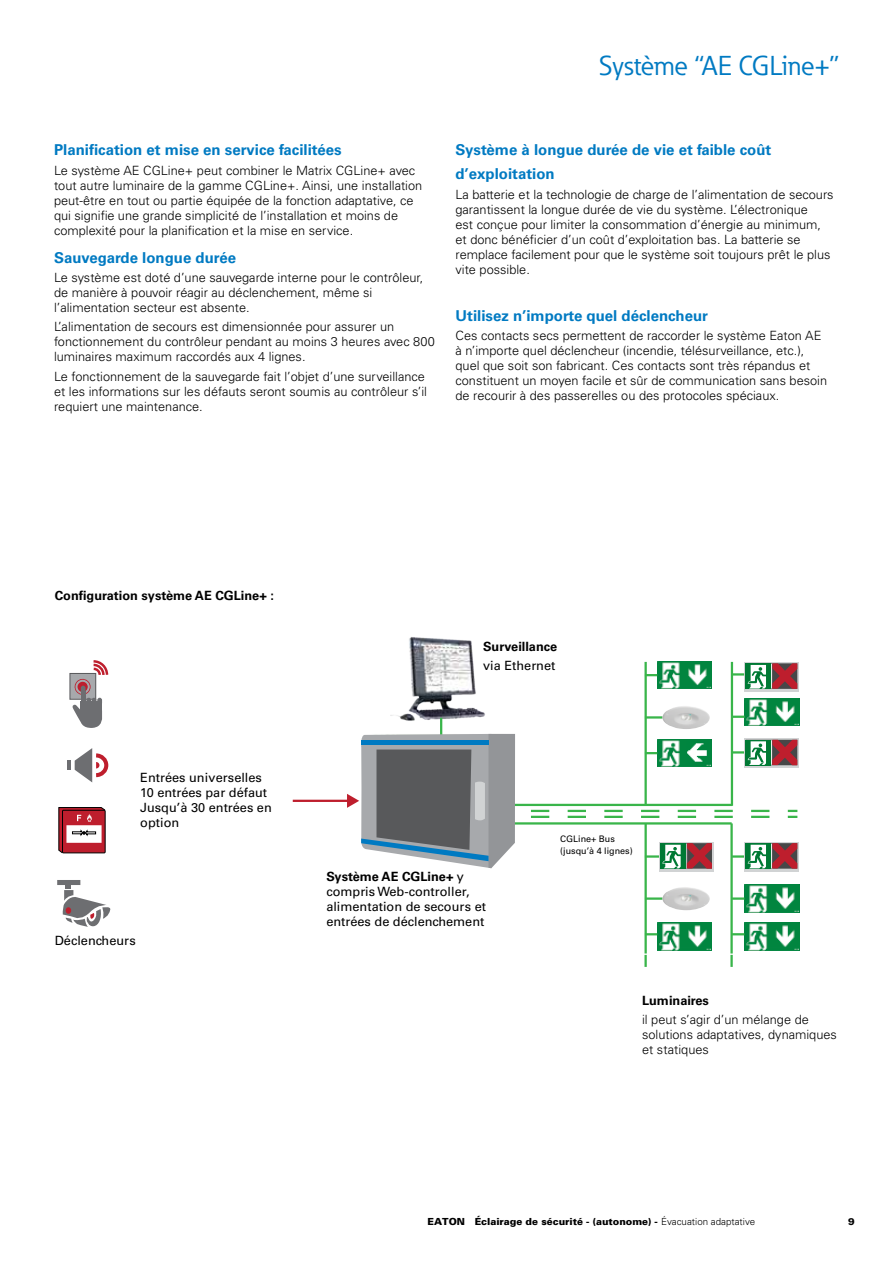
<style>
.page{position:relative;width:893px;height:1263px;background:#fff}
.page>*{position:absolute;margin:0;border:0;box-sizing:border-box;transform-origin:0 0}
.t1{font:27px "Eaton";color:#007ac2}
.t2{font:700 15px/24px "Univers LT Std";color:#007ac2}
.t3{font:300 12.75px/15px "Univers LT Std";color:#000}
.t4{font:12.75px/15px "Univers LT Std";color:#000}
.t5{font:700 12.75px "Univers LT Std";color:#000}
.t6{font:900 9.75px "Univers";color:#000}
.t7{font:9px/12px "Univers LT Std";color:#000}
.s1{font-weight:700}
.s2{font-weight:300}
</style>
<div class="page">
<img style="left:657px;top:923px;width:54px;height:27px">
<img style="left:745px;top:923px;width:54px;height:27px">
<img style="left:745px;top:885px;width:54px;height:27px">
<img style="left:657px;top:661px;width:54px;height:28px">
<img style="left:745px;top:698px;width:54px;height:28px">
<hr style="left:645px;top:897px;width:17px;height:3px;background:#39b54a">
<svg style="left:733px;top:897px;width:11px;height:3px"></svg>
<svg style="left:647px;top:933px;width:10px;height:2px"></svg>
<svg style="left:647px;top:674px;width:10px;height:2px"></svg>
<svg style="left:733px;top:933px;width:11px;height:2px"></svg>
<hr style="left:731px;top:662px;width:2px;height:144px;background:#39b54a">
<hr style="left:644px;top:662px;width:3px;height:144px;background:#39b54a">
<hr style="left:644px;top:823px;width:3px;height:130px;background:#39b54a">
<hr style="left:730px;top:823px;width:3px;height:130px;background:#39b54a">
<svg style="left:644px;top:955px;width:3px;height:12px"></svg>
<svg style="left:730px;top:955px;width:3px;height:12px"></svg>
<hr style="left:293px;top:800px;width:56px;height:2px;background:#be1e2d">
<div style="left:70px;top:673px;width:26px;height:26px;background:#a7a9ac"></div>
<div style="left:70px;top:673px;width:26px;height:26px;border:1px solid #58595b"></div>
<svg style="left:73px;top:660px;width:36px;height:68px"></svg>
<hr style="left:67px;top:760px;width:4px;height:10px;background:#6d6e71">
<svg style="left:75px;top:748px;width:34px;height:34px"></svg>
<svg style="left:59px;top:807px;width:46px;height:46px"></svg>
<svg style="left:57px;top:880px;width:54px;height:47px"></svg>
<img style="left:390px;top:637px;width:95px;height:79px">
<img style="left:662px;top:887px;width:48px;height:23px">
<img style="left:663px;top:706px;width:46px;height:10px">
<div style="left:744px;top:662px;width:55px;height:30px;background:linear-gradient(to right,#d1d3d4,#d1d3d4)"></div>
<svg style="left:797px;top:738px;width:2px;height:30px"></svg>
<svg style="left:744px;top:842px;width:55px;height:29px"></svg>
<div style="left:659px;top:842px;width:54px;height:29px;background:#d1d3d4"></div>
<svg style="left:733px;top:663px;width:64px;height:26px"></svg>
<svg style="left:347px;top:716px;width:450px;height:153px"></svg>
<h1 class="t1" style="left:599px;top:48px;width:241px">Système “AE CGLine+”</h1>
<p class="t2" style="left:54px;top:138px;width:289px">Planification et mise en service facilitées</p>
<p class="t3" style="left:54px;top:163px;width:370px">Le système AE CGLine+ peut combiner le Matrix CGLine+ avec tout autre luminaire de la gamme CGLine+. Ainsi, une installation peut-être en tout ou partie équipée de la fonction adaptative, ce qui signifie une grande simplicité de l’installation et moins de complexité pour la planification et la mise en service.</p>
<p class="t2" style="left:54px;top:246px;width:184px">Sauvegarde longue durée</p>
<p class="t3" style="left:54px;top:270px;width:371px">Le système est doté d’une sauvegarde interne pour le contrôleur, de manière à pouvoir réagir au déclenchement, même si l’alimentation secteur est absente.</p>
<p class="t3" style="left:54px;top:319px;width:382px">L’alimentation de secours est dimensionnée pour assurer un fonctionnement du contrôleur pendant au moins 3 heures avec 800 luminaires maximum raccordés aux 4 lignes.</p>
<p class="t3" style="left:54px;top:369px;width:375px">Le fonctionnement de la sauvegarde fait l’objet d’une surveillance et les informations sur les défauts seront soumis au contrôleur s’il requiert une maintenance.</p>
<p class="t2" style="left:455px;top:138px;width:317px">Système à longue durée de vie et faible coût d’exploitation</p>
<p class="t3" style="left:455px;top:187px;width:380px">La batterie et la technologie de charge de l’alimentation de secours garantissent la longue durée de vie du système. L’électronique<br>est conçue pour limiter la consommation d’énergie au minimum, et donc bénéficier d’un coût d’exploitation bas. La batterie se remplace facilement pour que le système soit toujours prêt le plus vite possible.</p>
<p class="t2" style="left:455px;top:304px;width:254px">Utilisez n’importe quel déclencheur</p>
<p class="t3" style="left:455px;top:328px;width:373px">Ces contacts secs permettent de raccorder le système Eaton AE à n’importe quel déclencheur (incendie, télésurveillance, etc.), quel que soit son fabricant. Ces contacts sont très répandus et constituent un moyen facile et sûr de communication sans besoin de recourir à des passerelles ou des protocoles spéciaux.</p>
<p class="t5" style="left:55px;top:587px;width:221px">Configuration système AE CGLine+ :</p>
<p class="t4" style="left:140px;top:770px;width:133px">Entrées universelles<br>10 entrées par défaut<br>Jusqu’à 30 entrées en option</p>
<p class="t5" style="left:483px;top:639px;width:76px">Surveillance</p>
<p class="t4" style="left:483px;top:658px;width:74px">via Ethernet</p>
<p class="t7" style="left:560px;top:832px;width:74px">CGLine+ Bus (jusqu’à 4 lignes)</p>
<p class="t4" style="left:55px;top:932px;width:83px">Déclencheurs</p>
<p class="t4" style="left:326px;top:869px;width:161px"><span class="s1">Système AE CGLine+</span> y compris Web-controller, alimentation de secours et entrées de déclenchement</p>
<p class="t5" style="left:642px;top:993px;width:68px">Luminaires</p>
<p class="t3" style="left:642px;top:1012px;width:196px">il peut s’agir d’un mélange de solutions adaptatives, dynamiques et statiques</p>
<p class="t6" style="left:428px;top:1215px;width:329px">EATON Éclairage de sécurité - (autonome) - <span class="s2">Évacuation adaptative</span></p>
<p class="t6" style="left:848px;top:1215px;width:8px">9</p>
</div>
